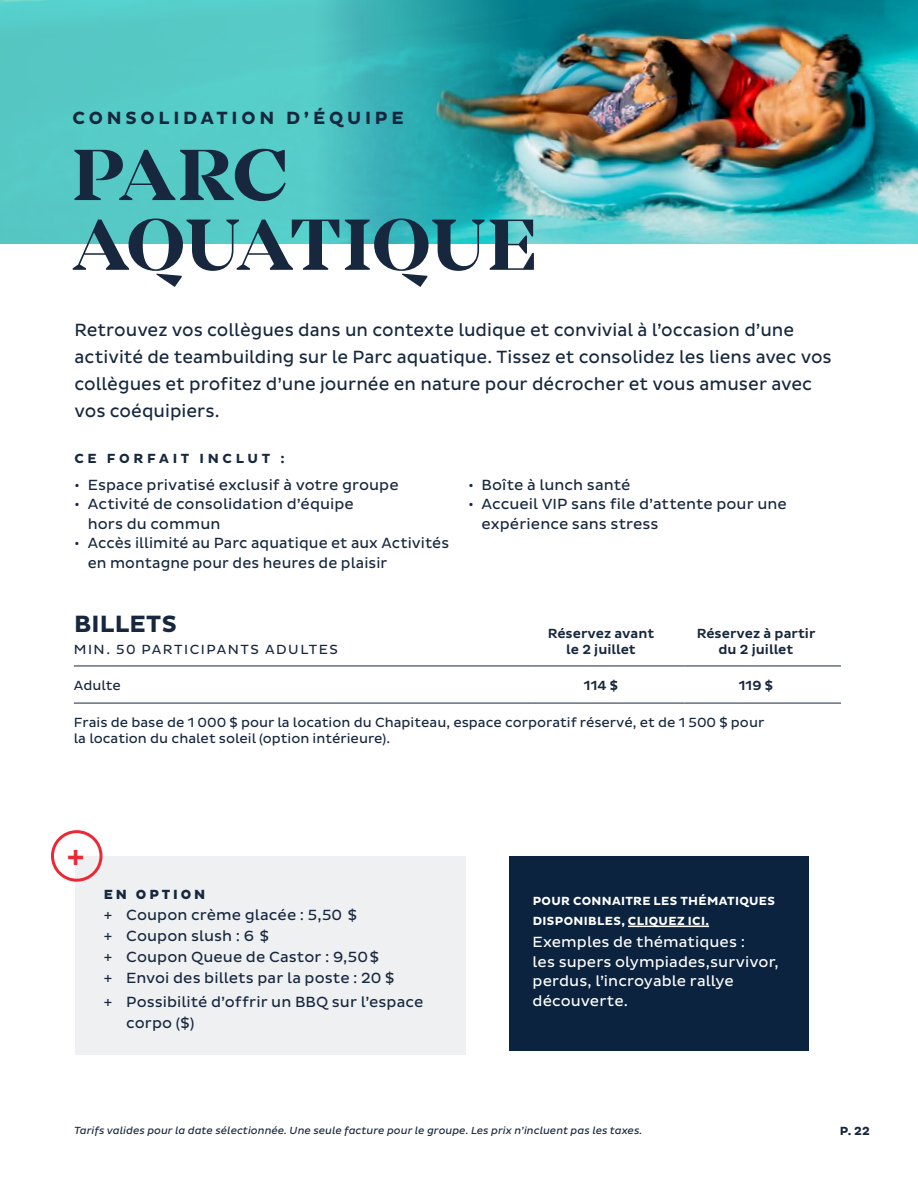
<style>
.page{position:relative;width:918px;height:1188px;background:#fff}
.page>*{position:absolute;margin:0;border:0;box-sizing:border-box;transform-origin:0 0}
.t1{font:700 75px/69.8px "Mirador";letter-spacing:.005em;color:#17273e}
.t2{font:500 31.5px "Pluto Sans";color:#ee2737}
.t3{font:700 24px "Pluto Sans";letter-spacing:.01em;color:#17273e}
.t4{font:18px/27px "Pluto Sans";color:#17273e;scale:.96 1}
.t5{font:700 18px "Pluto Sans";letter-spacing:.21em;color:#17273e}
.t6{font:15px/21px "Pluto Sans";letter-spacing:.005em;color:#17273e}
.t7{font:15px/19.5px "Pluto Sans";letter-spacing:.005em;color:#fff}
.t8{font:13.5px/16.2px "Pluto Sans";color:#17273e}
.t9{font:500 13.5px/16.2px "Pluto Sans";color:#17273e;text-align:center}
.t10{font:13.5px "Pluto Sans";letter-spacing:.11em;color:#17273e}
.t11{font:700 13.5px "Pluto Sans";letter-spacing:.27em;color:#17273e}
.t12{font:800 13.5px "Pluto Sans";letter-spacing:.215em;color:#17273e}
.t13{font:700 12px/19.5px "Pluto Sans";letter-spacing:.03em;color:#fff}
.t14{font:700 12px "Pluto Sans";color:#17273e}
.t15{font:italic 10.5px "Pluto Sans";color:#17273e}
</style>
<div class="page">
<img style="left:641px;top:0;width:277px;height:243px">
<img style="left:0;top:0;width:641px;height:243px">
<div style="left:75px;top:856px;width:390px;height:199px;background:#eff0f1"></div>
<div style="left:51px;top:830px;width:52px;height:52px;border:3px solid #ee2737;border-radius:50%"></div>
<div style="left:509px;top:856px;width:300px;height:195px;background:#0c2340"></div>
<hr style="left:628px;top:926px;width:81px;height:1px;background:#fff">
<hr style="left:74px;top:666px;width:457px;height:1px;background:#17273e">
<hr style="left:531px;top:666px;width:153px;height:1px;background:#17273e">
<hr style="left:684px;top:666px;width:157px;height:1px;background:#17273e">
<hr style="left:74px;top:703px;width:457px;height:1px;background:#17273e">
<hr style="left:531px;top:703px;width:153px;height:1px;background:#17273e">
<hr style="left:684px;top:703px;width:157px;height:1px;background:#17273e">
<p class="t5" style="left:72px;top:108px;width:333px">CONSOLIDATION D’ÉQUIPE</p>
<h1 class="t1" style="left:73px;top:142px;width:466px">PARC<br>AQUATIQUE</h1>
<p class="t4" style="left:75px;top:317px;width:790px">Retrouvez vos collègues dans un contexte ludique et convivial à l’occasion d’une activité de teambuilding sur le Parc aquatique. Tissez et consolidez les liens avec vos collègues et profitez d’une journée en nature pour décrocher et vous amuser avec vos coéquipiers.</p>
<p class="t11" style="left:74px;top:451px;width:212px">CE FORFAIT INCLUT :</p>
<p class="t6" style="left:74px;top:474px;width:326px">• Espace privatisé exclusif à votre groupe</p>
<p class="t6" style="left:88px;top:494px;width:268px;line-height:19.5px;text-indent:-14px">• Activité de consolidation d’équipe hors du commun</p>
<p class="t6" style="left:88px;top:533px;width:363px;line-height:19.5px;text-indent:-14px">• Accès illimité au Parc aquatique et aux Activités en montagne pour des heures de plaisir</p>
<h3 class="t3" style="left:74px;top:610px;width:104px">BILLETS</h3>
<p class="t10" style="left:74px;top:642px;width:266px">MIN. 50 PARTICIPANTS ADULTES</p>
<p class="t6" style="left:468px;top:474px;width:164px">• Boîte à lunch santé</p>
<p class="t6" style="left:482px;top:494px;width:307px;line-height:19.5px;text-indent:-14px">• Accueil VIP sans file d’attente pour une expérience sans stress</p>
<p class="t9" style="left:548px;top:626px;width:108px">Réservez avant le 2 juillet</p>
<p class="t9" style="left:697px;top:626px;width:120px">Réservez à partir du 2 juillet</p>
<p class="t8" style="left:74px;top:677px;width:49px">Adulte</p>
<p class="t9" style="left:584px;top:677px;width:36px">114 $</p>
<p class="t9" style="left:739px;top:677px;width:36px">119 $</p>
<p class="t8" style="left:74px;top:714px;width:692px">Frais de base de 1 000 $ pour la location du Chapiteau, espace corporatif réservé, et de 1 500 $ pour la location du chalet soleil (option intérieure).</p>
<h2 class="t2" style="left:67px;top:838px;width:19px">+</h2>
<p class="t12" style="left:104px;top:887px;width:103px">EN OPTION</p>
<p class="t6" style="left:104px;top:905px;width:292px">+ Coupon crème glacée : 5,50 $<br>+ Coupon slush : 6 $<br>+ Coupon Queue de Castor : 9,50$<br>+ Envoi des billets par la poste : 20 $</p>
<p class="t6" style="left:126px;top:992px;width:299px;text-indent:-23px">+ Possibilité d’offrir un BBQ sur l’espace corpo ($)</p>
<p class="t13" style="left:533px;top:892px;width:244px">POUR CONNAITRE LES THÉMATIQUES<br>DISPONIBLES, CLIQUEZ ICI.</p>
<p class="t7" style="left:533px;top:933px;width:248px">Exemples de thématiques :<br>les supers olympiades,survivor, perdus, l’incroyable rallye découverte.</p>
<p class="t15" style="left:74px;top:1124px;width:570px">Tarifs valides pour la date sélectionnée. Une seule facture pour le groupe. Les prix n’incluent pas les taxes.</p>
<p class="t14" style="left:840px;top:1124px;width:32px">P. 22</p>
</div>
